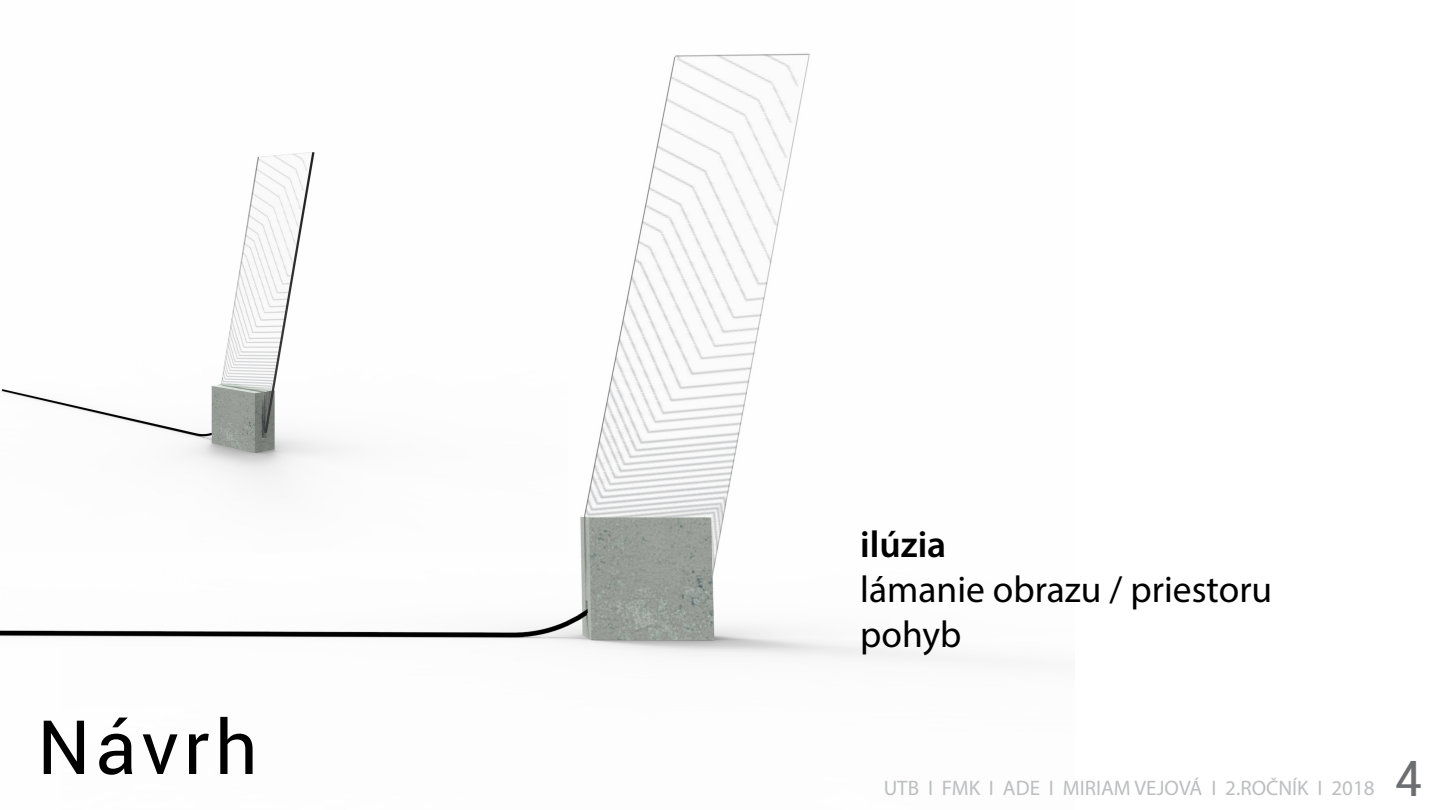
<style>
.page{position:relative;width:1440px;height:810px;background:#fff}
.page>*{position:absolute;margin:0;border:0;box-sizing:border-box;transform-origin:0 0}
.t1{font:75px "Roboto";letter-spacing:.065em;color:#000}
.t2{font:48.75px "Roboto";color:#6d6e71}
.t3{font:37.5px/45px "Myriad Pro";color:#000}
.t4{font:600 37.5px "Myriad Pro";color:#000}
.t5{font:21px "Myriad Pro";color:#bcbec0}
</style>
<div class="page">
<img style="left:0;top:53px;width:998px;height:608px">
<img style="left:0;top:53px;width:568px;height:500px">
<img style="left:0;top:647px;width:61px;height:14px">
<h1 class="t1" style="left:38px;top:695px;width:222px">Návrh</h1>
<h3 class="t4" style="left:860px;top:521px;width:88px">ilúzia</h3>
<h3 class="t3" style="left:860px;top:567px;width:414px">lámanie obrazu / priestoru pohyb</h3>
<p class="t5" style="left:884px;top:775px;width:492px">UTB I FMK I ADE I MIRIAM VEJOVÁ I 2.ROČNÍK I 2018</p>
<h2 class="t2" style="left:1395px;top:745px;width:29px">4</h2>
</div>
